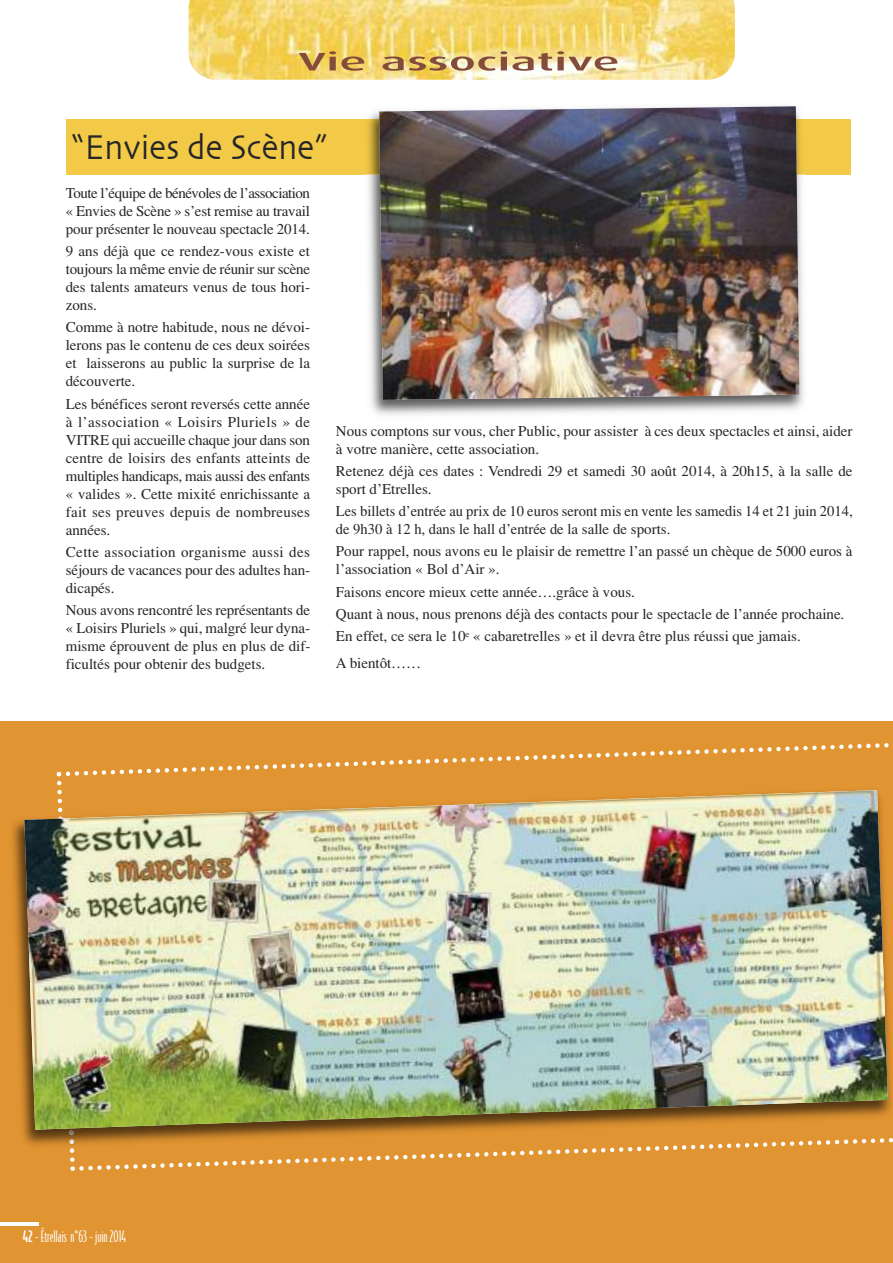
<style>
.page{position:relative;width:893px;height:1263px;background:#fff}
.page>*{position:absolute;margin:0;border:0;box-sizing:border-box;transform-origin:0 0}
.t1{font:36px "Skia";color:#272627;scale:.91 1}
.t2{font:500 25.5px "Dax";color:#844d3b;scale:2 1}
.t3{font:15px/18px "Times";color:#272627;text-align:justify}
.t4{font:15px "Bodega Sans";color:#fff}
.s1{font-weight:500}
</style>
<div class="page">
<div style="left:66px;top:119px;width:784px;height:55px;background:#f3ca48"></div>
<img style="left:363px;top:174px;width:446px;height:241px">
<img style="left:367px;top:112px;width:434px;height:62px">
<img style="left:379px;top:106px;width:420px;height:294px">
<img style="left:189px;top:0;width:546px;height:80px">
<div style="left:0;top:722px;width:893px;height:541px;background:#e19532"></div>
<svg style="left:56px;top:743px;width:833px;height:428px"></svg>
<img style="left:12px;top:785px;width:881px;height:366px">
<img style="left:65px;top:1130px;width:9px;height:19px">
<img style="left:24px;top:790px;width:864px;height:340px">
<hr style="left:0;top:1222px;width:39px;height:4px;background:#fff">
<h2 class="t2" style="left:298px;top:53px;width:162px">Vie associative</h2>
<h1 class="t1" style="left:73px;top:131px;width:280px">“Envies de Scène”</h1>
<p class="t3" style="left:66px;top:184px;width:246px">Toute l’équipe de bénévoles de l’association « Envies de Scène » s’est remise au travail pour présenter le nouveau spectacle 2014.</p>
<p class="t3" style="left:66px;top:242px;width:246px">9 ans déjà que ce rendez-vous existe et toujours la même envie de réunir sur scène des talents amateurs venus de tous hori&shy;zons.</p>
<p class="t3" style="left:66px;top:318px;width:246px">Comme à notre habitude, nous ne dévoi&shy;lerons pas le contenu de ces deux soirées et laisserons au public la surprise de la découverte.</p>
<p class="t3" style="left:66px;top:395px;width:246px">Les bénéfices seront reversés cette année à l’association « Loisirs Pluriels » de VITRE qui accueille chaque jour dans son centre de loisirs des enfants atteints de multiples handicaps, mais aussi des enfants « valides ». Cette mixité enrichissante a fait ses preuves depuis de nombreuses années.</p>
<p class="t3" style="left:66px;top:543px;width:246px">Cette association organisme aussi des séjours de vacances pour des adultes han&shy;dicapés.</p>
<p class="t3" style="left:66px;top:601px;width:246px">Nous avons rencontré les représentants de « Loisirs Pluriels » qui, malgré leur dyna&shy;misme éprouvent de plus en plus de dif&shy;ficultés pour obtenir des budgets.</p>
<p class="t3" style="left:336px;top:421px;width:518px">Nous comptons sur vous, cher Public, pour assister à ces deux spectacles et ainsi, aider à votre manière, cette association.</p>
<p class="t3" style="left:336px;top:462px;width:518px">Retenez déjà ces dates : Vendredi 29 et samedi 30 août 2014, à 20h15, à la salle de sport d’Etrelles.</p>
<p class="t3" style="left:336px;top:502px;width:518px">Les billets d’entrée au prix de 10 euros seront mis en vente les samedis 14 et 21 juin 2014, de 9h30 à 12 h, dans le hall d’entrée de la salle de sports.</p>
<p class="t3" style="left:336px;top:542px;width:518px">Pour rappel, nous avons eu le plaisir de remettre l’an passé un chèque de 5000 euros à l’association « Bol d’Air ».</p>
<p class="t3" style="left:336px;top:580px;width:510px;line-height:22.2px;text-align:left">Faisons encore mieux cette année….grâce à vous.<br>Quant à nous, nous prenons déjà des contacts pour le spectacle de l’année prochaine.<br>En effet, ce sera le 10<sup>e</sup> « cabaretrelles » et il devra être plus réussi que jamais.</p>
<p class="t3" style="left:336px;top:653px;width:87px">A bientôt……</p>
<p class="t4" style="left:23px;top:1228px;width:105px"><span class="s1">42</span>-Étrellais n°63-juin2014</p>
</div>
